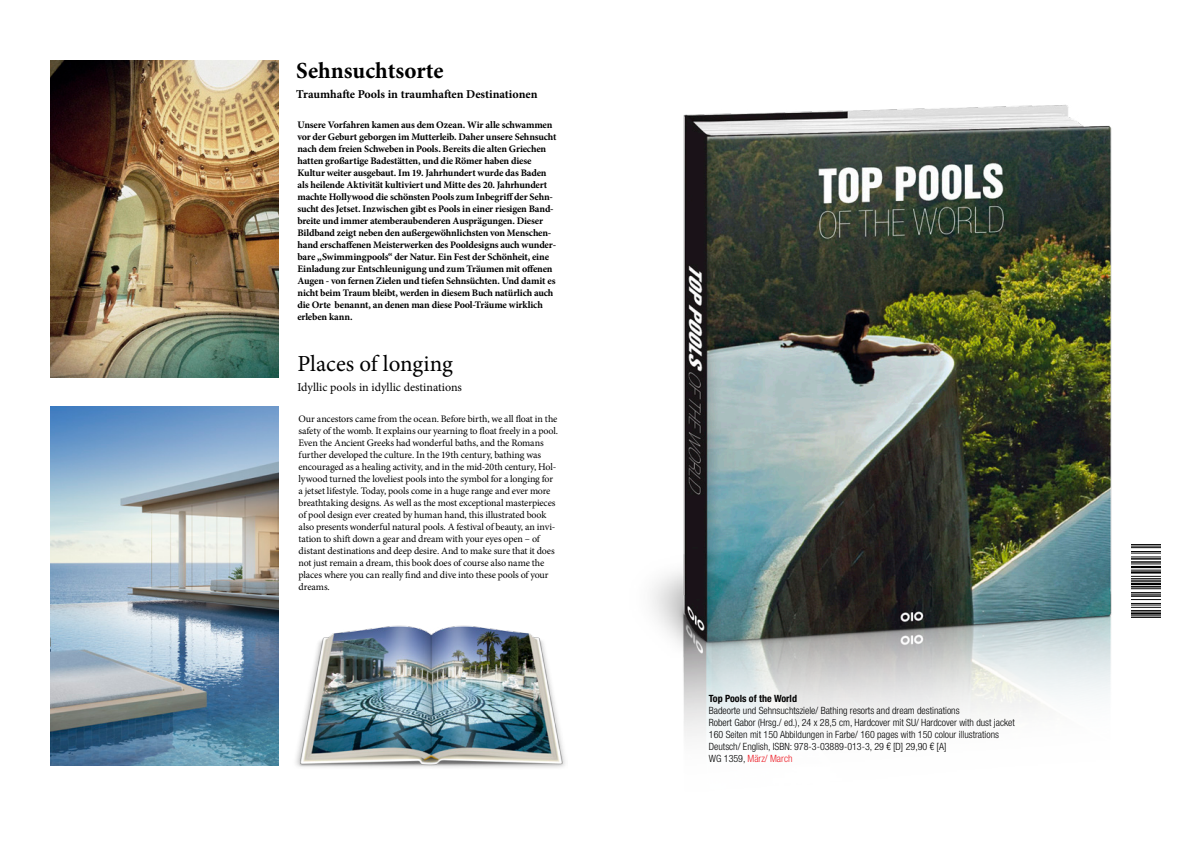
<style>
.page{position:relative;width:1191px;height:842px;background:#fff}
.page>*{position:absolute;margin:0;border:0;box-sizing:border-box;transform-origin:0 0}
.t1{font:23px "Minion Pro";color:#000}
.t2{font:700 23px "Minion Pro";color:#000}
.t3{font:700 12px "Minion Pro";color:#000}
.t4{font:12px "Minion Pro";color:#000}
.t5{font:700 10px/12px "Minion Pro";letter-spacing:-.02em;color:#000}
.t6{font:10px/12px "Minion Pro";letter-spacing:-.015em;color:#000}
.t7{font:300 condensed 10px/12px "Helvetica Neue";color:#000}
.t8{font:700 condensed 10px "Helvetica Neue";color:#000}
.s1{font-family:"Helvetica"}
.s2{color:#ec1b24}
</style>
<div class="page">
<img style="left:652px;top:104px;width:509px;height:633px">
<img style="left:296px;top:625px;width:269px;height:143px">
<img style="left:50px;top:61px;width:228px;height:316px">
<img style="left:50px;top:407px;width:228px;height:358px">
<svg style="left:1131px;top:564px;width:29px;height:54px"></svg>
<hr style="left:1131px;top:561px;width:29px;height:2px;background:#000">
<hr style="left:1131px;top:558px;width:29px;height:2px;background:#000">
<svg style="left:1131px;top:544px;width:29px;height:14px"></svg>
<h1 class="t2" style="left:296px;top:54px;width:149px">Sehnsuchtsorte</h1>
<p class="t3" style="left:296px;top:85px;width:243px">Traumhafte Pools in traumhaften Destinationen</p>
<p class="t5" style="left:297px;top:119px;width:260px">Unsere Vorfahren kamen aus dem Ozean. Wir alle schwammen vor der Geburt geborgen im Mutterleib. Daher unsere Sehnsucht nach dem freien Schweben in Pools. Bereits die alten Griechen hatten großartige Badestätten, und die Römer haben diese Kultur weiter ausgebaut. Im 19. Jahrhundert wurde das Baden als heilende Aktivität kultiviert und Mitte des 20. Jahrhundert machte Hollywood die schönsten Pools zum Inbegriff der Sehn&shy;sucht des Jetset. Inzwischen gibt es Pools in einer riesigen Band&shy;breite und immer atemberaubenderen Ausprägungen. Dieser Bildband zeigt neben den außergewöhnlichsten von Menschen&shy;hand erschaffenen Meisterwerken des Pooldesigns auch wunder&shy;bare „Swimmingpools“ der Natur. Ein Fest der Schönheit, eine Einladung zur Entschleunigung und zum Träumen mit offenen Augen - von fernen Zielen und tiefen Sehnsüchten. Und damit es nicht beim Traum bleibt, werden in diesem Buch natürlich auch die Orte benannt, an denen man diese Pool-Träume wirklich erleben kann.</p>
<h1 class="t1" style="left:297px;top:349px;width:157px">Places of longing</h1>
<p class="t4" style="left:297px;top:380px;width:166px">Idyllic pools in idyllic destinations</p>
<p class="t6" style="left:298px;top:413px;width:261px">Our ancestors came from the ocean. Before birth, we all float in the safety of the womb. It explains our yearning to float freely in a pool.<br>Even the Ancient Greeks had wonderful baths, and the Romans further developed the culture. In the 19th century, bathing was encouraged as a healing activity, and in the mid-20th century, Hol&shy;lywood turned the loveliest pools into the symbol for a longing for a jetset lifestyle. Today, pools come in a huge range and ever more breathtaking designs. As well as the most exceptional masterpieces of pool design ever created by human hand, this illustrated book also presents wonderful natural pools. A festival of beauty, an invi&shy;tation to shift down a gear and dream with your eyes open – of distant destinations and deep desire. And to make sure that it does not just remain a dream, this book does of course also name the places where you can really find and dive into these pools of your dreams.</p>
<p class="t8" style="left:709px;top:692px;width:90px">Top Pools of the World</p>
<p class="t7" style="left:709px;top:704px;width:307px">Badeorte und Sehnsuchtsziele/ Bathing resorts and dream destinations<br>Robert Gabor (Hrsg./ ed.), 24 x 28,5 cm, Hardcover mit SU/ Hardcover with dust jacket 160 Seiten mit 150 Abbildungen in Farbe/ 160 pages with 150 colour illustrations Deutsch/ English, ISBN: 978-3-03889-013-3, 29 <span class="s1">€</span> [D] 29,90 <span class="s1">€</span> [A]<br>WG 1359, <span class="s2">März/ March</span></p>
</div>
